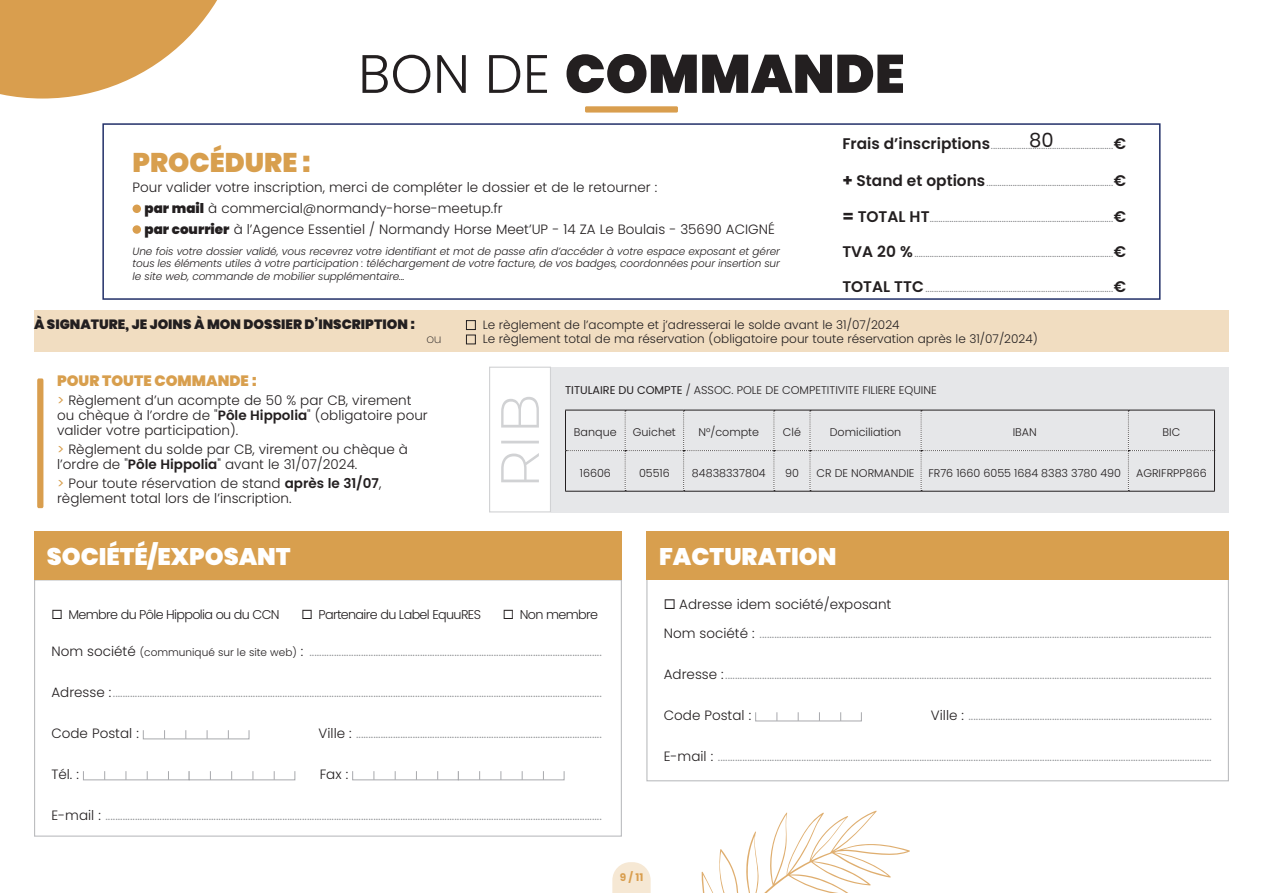
<style>
.page{position:relative;width:1263px;height:893px;background:#fff}
.page>*{position:absolute;margin:0;border:0;box-sizing:border-box;transform-origin:0 0}
.t1{font:900 54px "Poppins";color:#231f20}
.t2{font:900 27px "Poppins";color:#d89f4e}
.t3{font:900 24px "Poppins";color:#fff}
.t4{font:19.5px "Poppins";color:#231f20}
.t5{font:900 15px "Poppins";color:#d89f4e}
.t6{font:300 13.5px "Poppins";color:#939598}
.t7{font:300 13.5px/15px "Poppins";color:#231f20}
.t8{font:900 13.5px "Poppins";color:#231f20}
.t9{font:300 12.75px "Poppins";letter-spacing:-.05em;color:#231f20}
.t10{font:300 12px "Poppins";color:#808285}
.t11{font:300 12px "Poppins";color:#231f20}
.t12{font:200 12px "Poppins";color:#231f20}
.t13{font:300 11.25px "Poppins";color:#231f20}
.t14{font:300 11.1px "Poppins";color:#231f20}
.t15{font:italic 300 10.5px/12.6px "Poppins";letter-spacing:-.01em;color:#231f20;text-align:justify}
.t16{font:700 10.5px "Poppins";color:#d99e4e}
.s1{font-weight:300}
.s2{font-weight:900}
.s3{font-weight:600;font-size:15.45px;color:#231f20}
.s4{font-weight:700;font-size:16.5px;color:#231f20}
.s5{font-weight:400}
.s6{font-weight:400;color:#d89f4e}
.s7{font-weight:600}
.s8{color:#231f20}
.s9{font-size:10.5px;color:#231f20}
</style>
<div class="page">
<div style="left:34px;top:310px;width:1195px;height:42px;background:#f1ddc1"></div>
<div style="left:466px;top:320px;width:10px;height:10px;border:1px solid #231f20"></div>
<div style="left:466px;top:335px;width:10px;height:9px;border:1px solid #231f20"></div>
<div style="left:551px;top:367px;width:678px;height:145px;background:#e6e7e9"></div>
<div style="left:489px;top:367px;width:62px;height:145px;border:1px solid #d1d2d4"></div>
<hr style="left:565px;top:410px;width:1px;height:41px;background:#231f20">
<hr style="left:565px;top:451px;width:1px;height:40px;background:#231f20">
<hr style="left:565px;top:491px;width:60px;height:1px;background:#231f20">
<hr style="left:625px;top:491px;width:59px;height:1px;background:#231f20">
<hr style="left:684px;top:491px;width:90px;height:1px;background:#231f20">
<hr style="left:774px;top:491px;width:36px;height:1px;background:#231f20">
<hr style="left:810px;top:491px;width:111px;height:1px;background:#231f20">
<hr style="left:921px;top:491px;width:207px;height:1px;background:#231f20">
<hr style="left:1128px;top:491px;width:87px;height:1px;background:#231f20">
<svg style="left:566px;top:410px;width:649px;height:81px"></svg>
<svg style="left:501px;top:397px;width:38px;height:85px"></svg>
<svg style="left:0;top:0;width:217px;height:99px"></svg>
<div style="left:585px;top:106px;width:93px;height:7px;background:#d99e4e"></div>
<div style="left:37px;top:378px;width:6px;height:130px;background:#d99e4e;border-radius:2px"></div>
<svg style="left:612px;top:862px;width:39px;height:31px"></svg>
<div style="left:34px;top:531px;width:588px;height:49px;background:#d89f4e"></div>
<div style="left:143px;top:730px;width:106px;height:9px;background:#fff;border:1px solid #a8a9ad"></div>
<div style="left:83px;top:771px;width:107px;height:9px;background:#fff;border:1px solid #a8a9ad"></div>
<div style="left:189px;top:771px;width:106px;height:9px;background:#fff;border:1px solid #a8a9ad"></div>
<div style="left:352px;top:771px;width:107px;height:9px;background:#fff;border:1px solid #a8a9ad"></div>
<div style="left:458px;top:771px;width:106px;height:9px;background:#fff;border:1px solid #a8a9ad"></div>
<div style="left:646px;top:573px;width:583px;height:208px;background:#fff;border:1px solid #bcbdc0"></div>
<div style="left:646px;top:531px;width:583px;height:49px;background:#d89f4e"></div>
<div style="left:755px;top:712px;width:107px;height:9px;background:#fff;border:1px solid #a8a9ad"></div>
<svg style="left:702px;top:810px;width:208px;height:83px"></svg>
<div style="left:102px;top:123px;width:1058px;height:177px;background:#fff;border:2px solid #212f68"></div>
<div style="left:133px;top:205px;width:8px;height:8px;background:#d99e4e;border-radius:50%"></div>
<div style="left:133px;top:225px;width:8px;height:9px;background:#d99e4e;border-radius:50%"></div>
<p class="t1" style="left:358px;top:43px;width:548px"><span class="s1">BON DE</span> COMMANDE</p>
<p class="t2" style="left:133px;top:147px;width:180px">PROCÉDURE :</p>
<p class="t7" style="left:133px;top:180px;width:526px">Pour valider votre inscription, merci de compléter le dossier et de le retourner :</p>
<p class="t7" style="left:145px;top:201px;width:359px"><span class="s2">par mail</span> à commercial@normandy-horse-meetup.fr</p>
<p class="t7" style="left:145px;top:222px;width:632px"><span class="s2">par courrier</span> à l’Agence Essentiel / Normandy Horse Meet’UP - 14 ZA Le Boulais - 35690 ACIGNÉ</p>
<p class="t15" style="left:133px;top:245px;width:649px">Une fois votre dossier validé, vous recevrez votre identifiant et mot de passe afin d’accéder à votre espace exposant et gérer tous les éléments utiles à votre participation : téléchargement de votre facture, de vos badges, coordonnées pour insertion sur le site web, commande de mobilier supplémentaire...</p>
<p class="t4" style="left:1029px;top:129px;width:26px">80</p>
<p class="t10" style="left:842px;top:138px;width:285px"><span class="s3">Frais d’inscriptions</span>........................................................<span class="s3">€</span></p>
<p class="t10" style="left:842px;top:174px;width:285px"><span class="s4">+</span> <span class="s3">Stand et options</span>..........................................................<span class="s3">€</span></p>
<p class="t10" style="left:842px;top:211px;width:285px"><span class="s4">=</span> <span class="s3">TOTAL HT</span>....................................................................................<span class="s3">€</span></p>
<p class="t10" style="left:842px;top:246px;width:285px"><span class="s3">TVA 20 %</span>...........................................................................................<span class="s3">€</span></p>
<p class="t10" style="left:842px;top:281px;width:285px"><span class="s3">TOTAL TTC</span>......................................................................................<span class="s3">€</span></p>
<p class="t8" style="left:34px;top:316px;width:382px">À SIGNATURE, JE JOINS À MON DOSSIER D’INSCRIPTION :</p>
<p class="t11" style="left:483px;top:318px;width:418px">Le règlement de l’acompte et j’adresserai le solde avant le 31/07/2024</p>
<p class="t12" style="left:426px;top:332px;width:17px">ou</p>
<p class="t11" style="left:483px;top:332px;width:556px">Le règlement total de ma réservation (obligatoire pour toute réservation après le 31/07/2024)</p>
<p class="t13" style="left:565px;top:384px;width:373px"><span class="s5">TITULAIRE DU COMPTE</span> / ASSOC. POLE DE COMPETITIVITE FILIERE EQUINE</p>
<p class="t14" style="left:574px;top:426px;width:44px">Banque</p>
<p class="t14" style="left:633px;top:426px;width:45px">Guichet</p>
<p class="t14" style="left:698px;top:426px;width:62px">N°/compte</p>
<p class="t14" style="left:783px;top:426px;width:20px">Clé</p>
<p class="t14" style="left:830px;top:426px;width:73px">Domiciliation</p>
<p class="t14" style="left:1013px;top:426px;width:26px">IBAN</p>
<p class="t14" style="left:1162px;top:426px;width:19px">BIC</p>
<p class="t14" style="left:580px;top:466px;width:33px">16606</p>
<p class="t14" style="left:639px;top:466px;width:32px">05516</p>
<p class="t14" style="left:692px;top:466px;width:75px">84838337804</p>
<p class="t14" style="left:785px;top:466px;width:15px">90</p>
<p class="t14" style="left:817px;top:466px;width:99px">CR DE NORMANDIE</p>
<p class="t14" style="left:928px;top:466px;width:194px">FR76 1660 6055 1684 8383 3780 490</p>
<p class="t14" style="left:1136px;top:466px;width:72px">AGRIFRPP866</p>
<p class="t5" style="left:57px;top:372px;width:201px">POUR TOUTE COMMANDE :</p>
<p class="t7" style="left:57px;top:393px;width:372px"><span class="s6">&gt;</span> Règlement d’un acompte de 50 % par CB, virement ou chèque à l’ordre de "<span class="s7">Pôle Hippolia</span>" (obligatoire pour valider votre participation).</p>
<p class="t7" style="left:57px;top:442px;width:352px"><span class="s6">&gt;</span> Règlement du solde par CB, virement ou chèque à l’ordre de "<span class="s7">Pôle Hippolia</span>" avant le 31/07/2024.</p>
<p class="t7" style="left:57px;top:476px;width:326px"><span class="s6">&gt;</span> Pour toute réservation de stand <span class="s7">après le 31/07</span>, règlement total lors de l’inscription.</p>
<p class="t3" style="left:47px;top:543px;width:245px">SOCIÉTÉ/EXPOSANT</p>
<p class="t9" style="left:51px;top:607px;width:230px">◻ Membre du Pôle Hippolia ou du CCN</p>
<p class="t9" style="left:301px;top:607px;width:181px">◻ Partenaire du Label EquuRES</p>
<p class="t9" style="left:503px;top:607px;width:97px">◻ Non membre</p>
<p class="t6" style="left:51px;top:643px;width:552px"><span class="s8">Nom société</span> <span class="s9">(communiqué sur le site web)</span> <span class="s8">:</span> .......................................................................................................................</p>
<p class="t6" style="left:51px;top:684px;width:552px"><span class="s8">Adresse :</span> .......................................................................................................................................................................................................</p>
<p class="t7" style="left:51px;top:726px;width:89px">Code Postal :</p>
<p class="t6" style="left:319px;top:725px;width:285px"><span class="s8">Ville :</span> ....................................................................................................</p>
<p class="t7" style="left:51px;top:767px;width:29px">Tél. :</p>
<p class="t7" style="left:320px;top:767px;width:30px">Fax :</p>
<p class="t6" style="left:51px;top:807px;width:552px"><span class="s8">E-mail :</span> ..........................................................................................................................................................................................................</p>
<p class="t3" style="left:659px;top:543px;width:179px">FACTURATION</p>
<p class="t7" style="left:664px;top:597px;width:229px">◻ Adresse idem société/exposant</p>
<p class="t6" style="left:664px;top:625px;width:549px"><span class="s8">Nom société :</span> ........................................................................................................................................................................................</p>
<p class="t6" style="left:664px;top:666px;width:549px"><span class="s8">Adresse :</span> ......................................................................................................................................................................................................</p>
<p class="t7" style="left:664px;top:708px;width:89px">Code Postal :</p>
<p class="t6" style="left:931px;top:707px;width:282px"><span class="s8">Ville :</span> ...................................................................................................</p>
<p class="t6" style="left:664px;top:748px;width:549px"><span class="s8">E-mail :</span> .........................................................................................................................................................................................................</p>
<p class="t16" style="left:620px;top:872px;width:25px">9 / 11</p>
</div>
